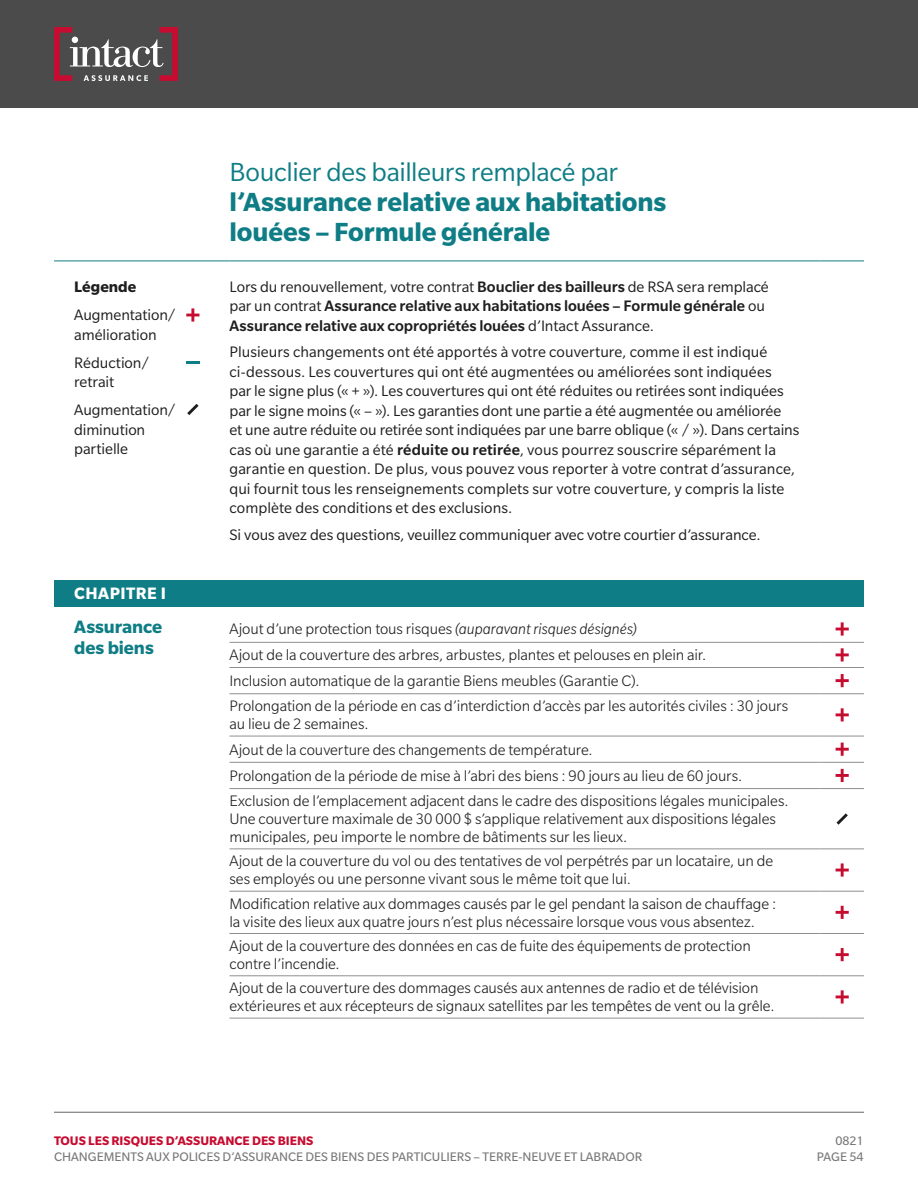
<style>
.page{position:relative;width:918px;height:1188px;background:#fff}
.page>*{position:absolute;margin:0;border:0;box-sizing:border-box;transform-origin:0 0}
.Display{font:700 28.5px/30px "Slate Std";letter-spacing:-.005em;color:#0f7d85}
.t1{font:700 19.5px/21px "Slate Std";letter-spacing:-.005em;color:#0f7d85}
.t2{font:700 18px "Slate Std";letter-spacing:.03em;color:#fff}
.Body__table{font:300 16.5px/18px "Slate Std";letter-spacing:-.005em;color:#1e1e1e}
.Body__Intro{font:16.5px/19.5px "Slate Std";color:#1e1e1e}
.Body__Intro-2{font:500 16.5px/19.5px "Slate Std";color:#1e1e1e}
.Legend{font:16.5px/19.5px "Slate Std";letter-spacing:-.005em;color:#1e1e1e}
.Legend-2{font:700 16.5px "Slate Std";color:#1e1e1e}
.t3{font:13.5px/16.2px "Slate Std";color:#787878;text-align:right}
.t4{font:700 13.5px "Slate Std";color:#c60c30}
.s1{font-weight:400}
.s2{font-weight:500}
.s3{font-style:italic}
</style>
<div class="page">
<div style="left:0;top:0;width:918px;height:108px;background:#4b4b4b"></div>
<hr style="left:54px;top:1112px;width:810px;height:1px;background:#666">
<svg style="left:54px;top:27px;width:124px;height:54px"></svg>
<div style="left:54px;top:580px;width:810px;height:27px;background:#0f7d85"></div>
<hr style="left:54px;top:261px;width:176px;height:1px;background:#0f7d85">
<hr style="left:230px;top:261px;width:590px;height:1px;background:#0f7d85">
<hr style="left:820px;top:261px;width:44px;height:1px;background:#0f7d85">
<hr style="left:230px;top:642px;width:590px;height:1px;background:#8f8f8f">
<hr style="left:820px;top:642px;width:44px;height:1px;background:#8f8f8f">
<hr style="left:230px;top:667px;width:590px;height:1px;background:#8f8f8f">
<hr style="left:820px;top:667px;width:44px;height:1px;background:#8f8f8f">
<hr style="left:230px;top:693px;width:590px;height:1px;background:#8f8f8f">
<hr style="left:820px;top:693px;width:44px;height:1px;background:#8f8f8f">
<hr style="left:230px;top:736px;width:590px;height:1px;background:#8f8f8f">
<hr style="left:820px;top:736px;width:44px;height:1px;background:#8f8f8f">
<hr style="left:230px;top:762px;width:590px;height:1px;background:#8f8f8f">
<hr style="left:820px;top:762px;width:44px;height:1px;background:#8f8f8f">
<hr style="left:230px;top:788px;width:590px;height:1px;background:#8f8f8f">
<hr style="left:820px;top:788px;width:44px;height:1px;background:#8f8f8f">
<hr style="left:230px;top:849px;width:590px;height:1px;background:#8f8f8f">
<hr style="left:820px;top:849px;width:44px;height:1px;background:#8f8f8f">
<hr style="left:230px;top:891px;width:590px;height:1px;background:#8f8f8f">
<hr style="left:820px;top:891px;width:44px;height:1px;background:#8f8f8f">
<hr style="left:230px;top:933px;width:590px;height:1px;background:#8f8f8f">
<hr style="left:820px;top:933px;width:44px;height:1px;background:#8f8f8f">
<hr style="left:230px;top:976px;width:590px;height:1px;background:#8f8f8f">
<hr style="left:820px;top:976px;width:44px;height:1px;background:#8f8f8f">
<hr style="left:230px;top:1018px;width:590px;height:1px;background:#8f8f8f">
<hr style="left:820px;top:1018px;width:44px;height:1px;background:#8f8f8f">
<svg style="left:187px;top:404px;width:12px;height:11px"></svg>
<svg style="left:186px;top:361px;width:13px;height:3px"></svg>
<svg style="left:186px;top:308px;width:13px;height:14px"></svg>
<svg style="left:836px;top:622px;width:13px;height:14px"></svg>
<svg style="left:836px;top:648px;width:13px;height:14px"></svg>
<svg style="left:836px;top:674px;width:13px;height:13px"></svg>
<svg style="left:836px;top:708px;width:13px;height:13px"></svg>
<svg style="left:836px;top:743px;width:13px;height:13px"></svg>
<svg style="left:836px;top:769px;width:13px;height:13px"></svg>
<svg style="left:836px;top:813px;width:12px;height:12px"></svg>
<svg style="left:836px;top:863px;width:13px;height:14px"></svg>
<svg style="left:836px;top:906px;width:13px;height:13px"></svg>
<svg style="left:836px;top:948px;width:13px;height:13px"></svg>
<svg style="left:836px;top:990px;width:13px;height:14px"></svg>
<p class="Legend-2" style="left:74px;top:278px;width:64px">Légende</p>
<p class="Legend" style="left:74px;top:305px;width:103px">Augmentation/ amélioration</p>
<p class="Legend" style="left:74px;top:353px;width:77px">Réduction/ retrait</p>
<p class="Legend" style="left:74px;top:400px;width:103px">Augmentation/ diminution partielle</p>
<p class="Display" style="left:230px;top:156px;width:438px"><span class="s1">Bouclier des bailleurs remplacé par </span>l’Assurance relative aux habitations louées – Formule générale</p>
<p class="Body__Intro-2" style="left:229px;top:277px;width:541px"><span class="s1">Lors du renouvellement, votre contrat</span> Bouclier des bailleurs <span class="s1">de RSA sera remplacé par un contrat</span> Assurance relative aux habitations louées – Formule générale <span class="s1">ou<br></span>Assurance relative aux copropriétés louées <span class="s1">d’Intact Assurance.</span></p>
<p class="Body__Intro" style="left:229px;top:342px;width:571px">Plusieurs changements ont été apportés à votre couverture, comme il est indiqué ci-dessous. Les couvertures qui ont été augmentées ou améliorées sont indiquées<br>par le signe plus (« + »). Les couvertures qui ont été réduites ou retirées sont indiquées par le signe moins (« – »). Les garanties dont une partie a été augmentée ou améliorée<br>et une autre réduite ou retirée sont indiquées par une barre oblique (« / »). Dans certains cas où une garantie a été <span class="s2">réduite ou retirée</span>, vous pourrez souscrire séparément la garantie en question. De plus, vous pouvez vous reporter à votre contrat d’assurance, qui fournit tous les renseignements complets sur votre couverture, y compris la liste complète des conditions et des exclusions.</p>
<p class="Body__Intro" style="left:229px;top:524px;width:533px">Si vous avez des questions, veuillez communiquer avec votre courtier d’assurance.</p>
<h1 class="t2" style="left:74px;top:584px;width:93px">CHAPITRE I</h1>
<h2 class="t1" style="left:74px;top:616px;width:90px">Assurance des biens</h2>
<p class="Body__table" style="left:230px;top:620px;width:409px">Ajout d’une protection tous risques <span class="s3">(auparavant risques désignés)</span></p>
<p class="Body__table" style="left:230px;top:646px;width:478px">Ajout de la couverture des arbres, arbustes, plantes et pelouses en plein air.</p>
<p class="Body__table" style="left:230px;top:672px;width:411px">Inclusion automatique de la garantie Biens meubles (Garantie C).</p>
<p class="Body__table" style="left:230px;top:697px;width:560px">Prolongation de la période en cas d’interdiction d’accès par les autorités civiles : 30 jours au lieu de 2 semaines.</p>
<p class="Body__table" style="left:230px;top:740px;width:365px">Ajout de la couverture des changements de température.</p>
<p class="Body__table" style="left:230px;top:767px;width:514px">Prolongation de la période de mise à l’abri des biens : 90 jours au lieu de 60 jours.</p>
<p class="Body__table" style="left:230px;top:792px;width:561px">Exclusion de l’emplacement adjacent dans le cadre des dispositions légales municipales.<br>Une couverture maximale de 30 000 $ s’applique relativement aux dispositions légales municipales, peu importe le nombre de bâtiments sur les lieux.</p>
<p class="Body__table" style="left:230px;top:852px;width:545px">Ajout de la couverture du vol ou des tentatives de vol perpétrés par un locataire, un de ses employés ou une personne vivant sous le même toit que lui.</p>
<p class="Body__table" style="left:230px;top:894px;width:548px">Modification relative aux dommages causés par le gel pendant la saison de chauffage : la visite des lieux aux quatre jours n’est plus nécessaire lorsque vous vous absentez.</p>
<p class="Body__table" style="left:230px;top:937px;width:523px">Ajout de la couverture des données en cas de fuite des équipements de protection contre l’incendie.</p>
<p class="Body__table" style="left:230px;top:979px;width:546px">Ajout de la couverture des dommages causés aux antennes de radio et de télévision extérieures et aux récepteurs de signaux satellites par les tempêtes de vent ou la grêle.</p>
<p class="t4" style="left:54px;top:1133px;width:261px">TOUS LES RISQUES D’ASSURANCE DES BIENS</p>
<p class="t3" style="left:54px;top:1149px;width:590px">CHANGEMENTS AUX POLICES D’ASSURANCE DES BIENS DES PARTICULIERS – TERRE-NEUVE ET LABRADOR</p>
<p class="t3" style="left:817px;top:1132px;width:48px">0821<br>PAGE 54</p>
</div>
